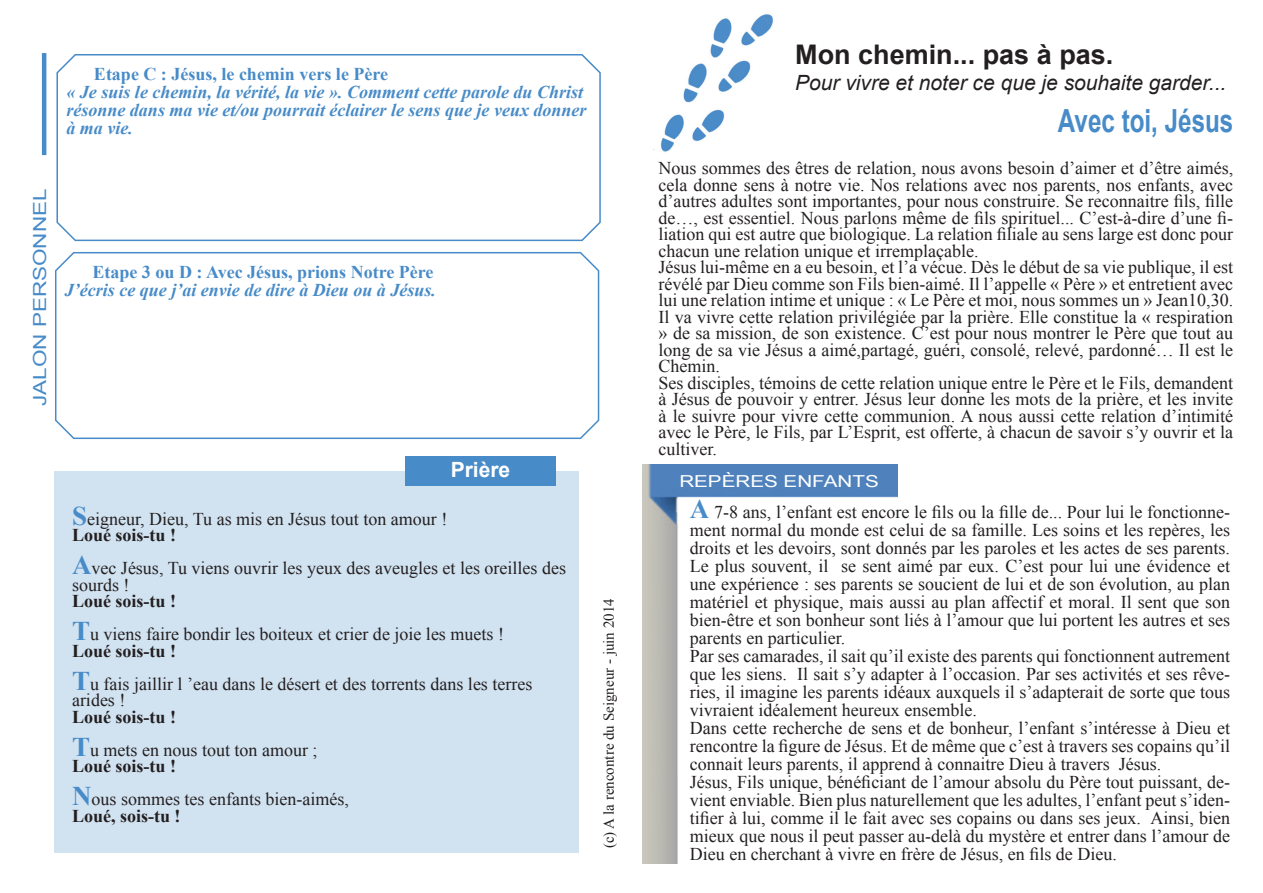
<style>
.page{position:relative;width:1263px;height:893px;background:#fff}
.page>*{position:absolute;margin:0;border:0;box-sizing:border-box;transform-origin:0 0}
.t1{font:700 31.8px "Arial";color:#478bc8;scale:.76 1}
.t2{font:700 27px "Arial";color:#231f20}
.t3{font:italic 21px "Arial";color:#231f20}
.t4{font:700 21px "Arial";color:#fff}
.t5{font:18px/16.5px "Times New Roman";color:#231f20;text-align:justify}
.t6{font:italic 700 18px/18px "Times New Roman";color:#478bc8}
.t7{font:700 18px "Times New Roman";color:#231f20}
.t8{font:18px "Arial";color:#478bc8;scale:1.25 1}
.t9{font:16.5px "Arial";color:#fff;scale:1.25 1}
.t10{font:15px "Times New Roman";color:#231f20}
.s1{font-style:normal}
.s2{font-weight:700;font-size:27px;color:#478bc8}
.s3{font-weight:700}
</style>
<div class="page">
<img style="left:643px;top:465px;width:255px;height:399px">
<img style="left:653px;top:14px;width:120px;height:138px">
<svg style="left:56px;top:54px;width:545px;height:188px"></svg>
<svg style="left:55px;top:252px;width:545px;height:188px"></svg>
<div style="left:54px;top:471px;width:524px;height:382px;background:#d1e2f1"></div>
<div style="left:405px;top:456px;width:151px;height:30px;background:#478bc8"></div>
<hr style="left:42px;top:53px;width:4px;height:102px;background:#478bc8">
<p class="t6" style="left:66px;top:64px;width:522px;text-indent:28px"><span class="s1">Etape C : Jésus, le chemin vers le Père<br></span>« Je suis le chemin, la vérité, la vie ». Comment cette parole du Christ résonne dans ma vie et/ou pourrait éclairer le sens que je veux donner à ma vie.</p>
<p class="t8" style="left:28px;top:406px;width:176px;rotate:-90deg">JALON PERSONNEL</p>
<p class="t6" style="left:65px;top:262px;width:372px;text-align:right"><span class="s1">Etape 3 ou D : Avec Jésus, prions Notre Père<br></span>J’écris ce que j’ai envie de dire à Dieu ou à Jésus.</p>
<p class="t4" style="left:451px;top:456px;width:61px">Prière</p>
<p class="t5" style="left:72px;top:510px;width:377px"><span class="s2">S</span>eigneur, Dieu, Tu as mis en Jésus tout ton amour !</p>
<p class="t7" style="left:72px;top:523px;width:106px">Loué sois-tu !</p>
<p class="t5" style="left:72px;top:560px;width:495px"><span class="s2">A</span>vec Jésus, Tu viens ouvrir les yeux des aveugles et les oreilles des sourds !</p>
<p class="t7" style="left:72px;top:589px;width:106px">Loué sois-tu !</p>
<p class="t5" style="left:72px;top:626px;width:433px"><span class="s2">T</span>u viens faire bondir les boiteux et crier de joie les muets !<br><span class="s3">Loué sois-tu !</span></p>
<p class="t5" style="left:72px;top:675px;width:462px"><span class="s2">T</span>u fais jaillir l ’eau dans le désert et des torrents dans les terres arides !</p>
<p class="t7" style="left:72px;top:704px;width:106px">Loué sois-tu !</p>
<p class="t5" style="left:72px;top:741px;width:247px"><span class="s2">T</span>u mets en nous tout ton amour ;<br><span class="s3">Loué sois-tu !</span></p>
<p class="t5" style="left:72px;top:791px;width:278px"><span class="s2">N</span>ous sommes tes enfants bien-aimés,</p>
<p class="t7" style="left:72px;top:803px;width:110px">Loué, sois-tu !</p>
<p class="t10" style="left:599px;top:848px;width:251px;rotate:-90deg">(c) A la rencontre du Seigneur - juin 2014</p>
<p class="t2" style="left:795px;top:37px;width:320px">Mon chemin... pas à pas.</p>
<p class="t3" style="left:795px;top:69px;width:433px">Pour vivre et noter ce que je souhaite garder...</p>
<p class="t1" style="left:1058px;top:100px;width:232px">Avec toi, Jésus</p>
<p class="t5" style="left:658px;top:160px;width:576px">Nous sommes des êtres de relation, nous avons besoin d’aimer et d’être aimés, cela donne sens à notre vie. Nos relations avec nos parents, nos enfants, avec d’autres adultes sont importantes, pour nous construire. Se reconnaitre fils, fille de…, est essentiel. Nous parlons même de fils spirituel... C’est-à-dire d’une fi&shy;liation qui est autre que biologique. La relation filiale au sens large est donc pour chacun une relation unique et irremplaçable.</p>
<p class="t5" style="left:658px;top:259px;width:576px">Jésus lui-même en a eu besoin, et l’a vécue. Dès le début de sa vie publique, il est révélé par Dieu comme son Fils bien-aimé. Il l’appelle « Père » et entretient avec lui une relation intime et unique : « Le Père et moi, nous sommes un » Jean10,30.<br>Il va vivre cette relation privilégiée par la prière. Elle constitue la « respiration » de sa mission, de son existence. C’est pour nous montrer le Père que tout au long de sa vie Jésus a aimé,partagé, guéri, consolé, relevé, pardonné… Il est le Chemin.</p>
<p class="t5" style="left:658px;top:374px;width:576px">Ses disciples, témoins de cette relation unique entre le Père et le Fils, demandent à Jésus de pouvoir y entrer. Jésus leur donne les mots de la prière, et les invite à le suivre pour vivre cette communion. A nous aussi cette relation d’intimité avec le Père, le Fils, par L’Esprit, est offerte, à chacun de savoir s’y ouvrir et la cultiver.</p>
<p class="t9" style="left:679px;top:470px;width:161px">REPÈRES ENFANTS</p>
<p class="t5" style="left:690px;top:503px;width:542px;line-height:18px"><span class="s2">A</span> 7-8 ans, l’enfant est encore le fils ou la fille de... Pour lui le fonctionne&shy;ment normal du monde est celui de sa famille. Les soins et les repères, les droits et les devoirs, sont donnés par les paroles et les actes de ses parents.<br>Le plus souvent, il se sent aimé par eux. C’est pour lui une évidence et une expérience : ses parents se soucient de lui et de son évolution, au plan matériel et physique, mais aussi au plan affectif et moral. Il sent que son bien-être et son bonheur sont liés à l’amour que lui portent les autres et ses parents en particulier.</p>
<p class="t5" style="left:690px;top:647px;width:542px;line-height:18px">Par ses camarades, il sait qu’il existe des parents qui fonctionnent autrement que les siens. Il sait s’y adapter à l’occasion. Par ses activités et ses rêve&shy;ries, il imagine les parents idéaux auxquels il s’adapterait de sorte que tous vivraient idéalement heureux ensemble.</p>
<p class="t5" style="left:690px;top:719px;width:542px;line-height:18px">Dans cette recherche de sens et de bonheur, l’enfant s’intéresse à Dieu et rencontre la figure de Jésus. Et de même que c’est à travers ses copains qu’il connait leurs parents, il apprend à connaitre Dieu à travers Jésus.</p>
<p class="t5" style="left:690px;top:773px;width:542px;line-height:18px">Jésus, Fils unique, bénéficiant de l’amour absolu du Père tout puissant, de&shy;vient enviable. Bien plus naturellement que les adultes, l’enfant peut s’iden&shy;tifier à lui, comme il le fait avec ses copains ou dans ses jeux. Ainsi, bien mieux que nous il peut passer au-delà du mystère et entrer dans l’amour de Dieu en cherchant à vivre en frère de Jésus, en fils de Dieu.</p>
</div>
